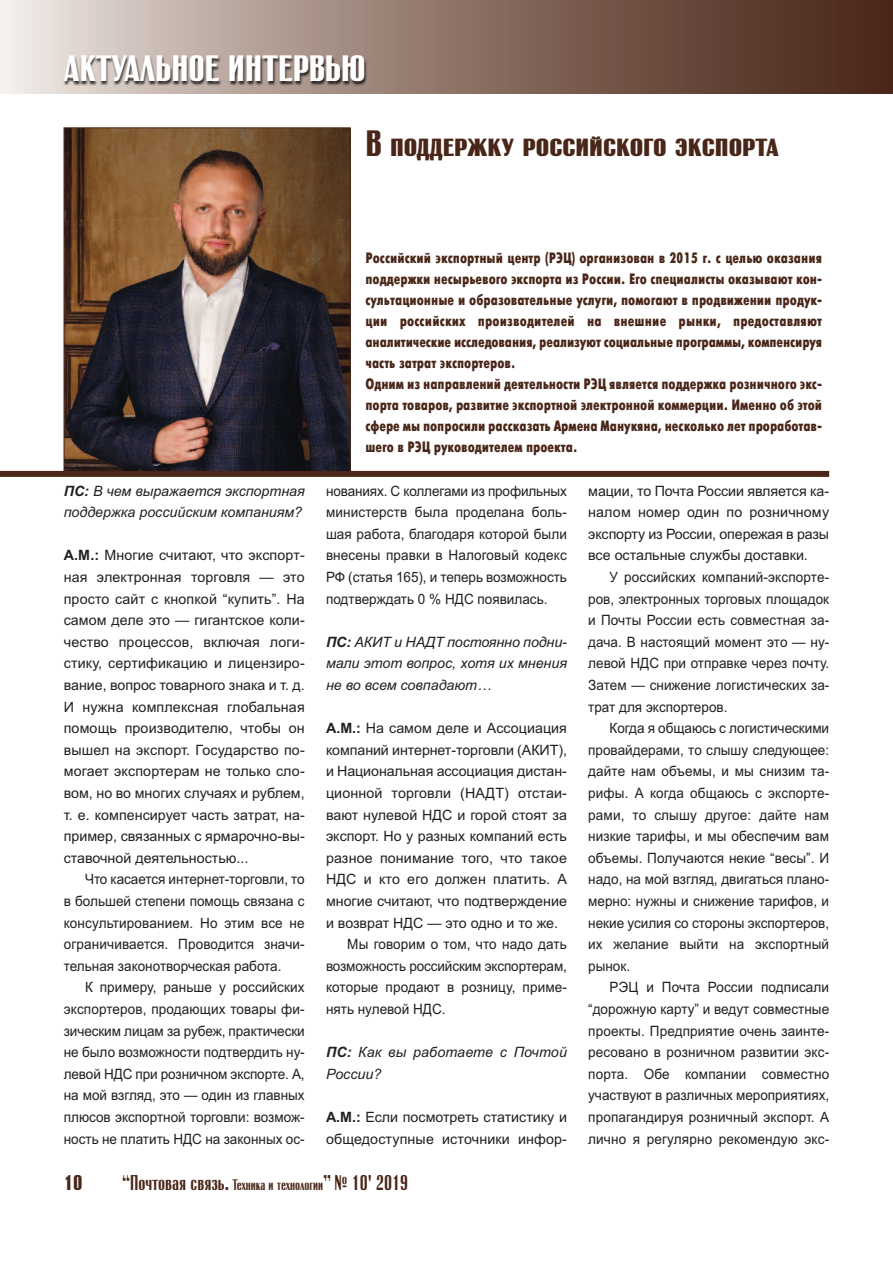
<style>
.page{position:relative;width:893px;height:1263px;background:#fff}
.page>*{position:absolute;margin:0;border:0;box-sizing:border-box;transform-origin:0 0}
.t1{font:700 36px "Rubrica Small Caps";color:#492618}
.t2{font:700 36px "Rubrica";color:#fff}
.t3{font:21px "Rubrica";color:#492618}
.t4{font:700 21px "Rubrica";color:#492618}
.t5{font:15px/21px "Futura Futuris X Cond C";color:#492618}
.t6{font:14.25px/21.6px "Arial";color:#231f20;text-align:justify;scale:.95 1}
.t7{font:14.25px/21.6px "Arial";color:#231f20;text-align:justify}
.t8{font:italic 14.25px/21.6px "Arial";color:#231f20}
.s1{font-weight:700}
.s2{font-size:15px}
</style>
<div class="page">
<svg style="left:0;top:0;width:893px;height:94px;background:#897066"></svg>
<img style="left:58px;top:20px;width:680px;height:74px">
<img style="left:66px;top:130px;width:282px;height:341px">
<div style="left:0;top:471px;width:829px;height:6px;background:#492618"></div>
<h1 class="t2" style="left:64px;top:56px;width:303px">АКТУАЛЬНОЕ ИНТЕРВЬЮ</h1>
<h1 class="t1" style="left:365px;top:123px;width:415px">В поддержку российского экспорта</h1>
<p class="t8" style="left:64px;top:480px;width:242px"><span class="s1">ПС:</span> В чем выражается экспортная поддержка российским компаниям?</p>
<p class="t7" style="left:64px;top:545px;width:242px"><span class="s1">А.М.:</span> Многие считают, что экспорт&shy;ная электронная торговля — это просто сайт с кнопкой “купить”. На самом деле это — гигантское коли&shy;чество процессов, включая логи&shy;стику, сертификацию и лицензиро&shy;вание, вопрос товарного знака и т. д.<br>И нужна комплексная глобальная помощь производителю, чтобы он вышел на экспорт. Государство по&shy;могает экспортерам не только сло&shy;вом, но во многих случаях и рублем, т. е. компенсирует часть затрат, на&shy;пример, связанных с ярмарочно-вы&shy;ставочной деятельностью...</p>
<p class="t6" style="left:64px;top:869px;width:255px;text-indent:21px">Что касается интернет-торговли, то в большей степени помощь связана с консультированием. Но этим все не ограничивается. Проводится значи&shy;тельная законотворческая работа.</p>
<p class="t6" style="left:64px;top:977px;width:255px;text-indent:21px">К примеру, раньше у российских экспортеров, продающих товары фи&shy;зическим лицам за рубеж, практически не было возможности подтвердить ну&shy;левой НДС при розничном экспорте. А, на мой взгляд, это — один из главных плюсов экспортной торговли: возмож&shy;ность не платить НДС на законных ос-</p>
<p class="t5" style="left:365px;top:248px;width:458px">Российский экспортный центр (РЭЦ) организован в 2015 г. с целью оказания поддержки несырьевого экспорта из России. Его специалисты оказывают кон&shy;сультационные и образовательные услуги, помогают в продвижении продук&shy;ции российских производителей на внешние рынки, предоставляют аналитические исследования, реализуют социальные программы, компенсируя часть затрат экспортеров.<br>Одним из направлений деятельности РЭЦ является поддержка розничного экс&shy;порта товаров, развитие экспортной электронной коммерции. Именно об этой сфере мы попросили рассказать Армена Манукяна, несколько лет проработав&shy;шего в РЭЦ руководителем проекта.</p>
<p class="t6" style="left:326px;top:480px;width:255px">нованиях. С коллегами из профильных министерств была проделана боль&shy;шая работа, благодаря которой были внесены правки в Налоговый кодекс РФ (статья 165), и теперь возможность подтверждать 0 % НДС появилась.</p>
<p class="t8" style="left:326px;top:631px;width:242px;text-align:justify"><span class="s1">ПС:</span> АКИТ и НАДТ постоянно подни&shy;мали этот вопрос, хотя их мнения не во всем совпадают…</p>
<p class="t7" style="left:326px;top:717px;width:242px"><span class="s1">А.М.:</span> На самом деле и Ассоциация</p>
<p class="t7" style="left:326px;top:739px;width:242px">компаний интернет-торговли (АКИТ),</p>
<p class="t7" style="left:326px;top:761px;width:242px">и Национальная ассоциация дистан-</p>
<p class="t7" style="left:326px;top:782px;width:242px">ционной торговли (НАДТ) отстаи-</p>
<p class="t7" style="left:326px;top:804px;width:242px">вают нулевой НДС и горой стоят за</p>
<p class="t7" style="left:326px;top:825px;width:242px">экспорт. Но у разных компаний есть</p>
<p class="t7" style="left:326px;top:847px;width:242px">разное понимание того, что такое</p>
<p class="t7" style="left:326px;top:869px;width:242px">НДС и кто его должен платить. А</p>
<p class="t7" style="left:326px;top:890px;width:242px">многие считают, что подтверждение</p>
<p class="t7" style="left:326px;top:912px;width:234px">и возврат НДС — это одно и то же.</p>
<p class="t6" style="left:347px;top:933px;width:233px">Мы говорим о том, что надо дать</p>
<p class="t6" style="left:326px;top:955px;width:255px">возможность российским экспортерам,</p>
<p class="t6" style="left:326px;top:977px;width:255px">которые продают в розницу, приме-</p>
<p class="t6" style="left:326px;top:998px;width:127px">нять нулевой НДС.</p>
<p class="t8" style="left:326px;top:1041px;width:242px"><span class="s1">ПС:</span> Как вы работаете с Почтой<br>России?</p>
<p class="t7" style="left:326px;top:1106px;width:242px"><span class="s1">А.М.:</span> Если посмотреть статистику и общедоступные источники инфор-</p>
<p class="t7" style="left:588px;top:480px;width:242px">мации, то Почта России является ка&shy;налом номер один по розничному экспорту из России, опережая в разы все остальные службы доставки.</p>
<p class="t6" style="left:588px;top:566px;width:255px;text-indent:21px">У российских компаний-экспорте&shy;ров, электронных торговых площадок и Почты России есть совместная за&shy;дача. В настоящий момент это — ну&shy;левой НДС при отправке через почту.<br>Затем — снижение логистических за&shy;трат для экспортеров.</p>
<p class="t6" style="left:588px;top:717px;width:255px;text-indent:21px">Когда я общаюсь с логистическими провайдерами, то слышу следующее: дайте нам объемы, и мы снизим та&shy;рифы. А когда общаюсь с экспорте&shy;рами, то слышу другое: дайте нам низкие тарифы, и мы обеспечим вам объемы. Получаются некие “весы”. И надо, на мой взгляд, двигаться плано&shy;мерно: нужны и снижение тарифов, и некие усилия со стороны экспортеров, их желание выйти на экспортный рынок.</p>
<p class="t6" style="left:588px;top:977px;width:255px;text-indent:21px">РЭЦ и Почта России подписали “дорожную карту” и ведут совместные проекты. Предприятие очень заинте&shy;ресовано в розничном развитии экс&shy;порта. Обе компании совместно участвуют в различных мероприятиях, пропагандируя розничный экспорт. А лично я регулярно рекомендую экс-</p>
<h2 class="t4" style="left:64px;top:1174px;width:20px">10</h2>
<h2 class="t3" style="left:122px;top:1174px;width:288px">“Почтовая связь. <span class="s2">Техника и технологии</span>”№ 10' 2019</h2>
</div>
